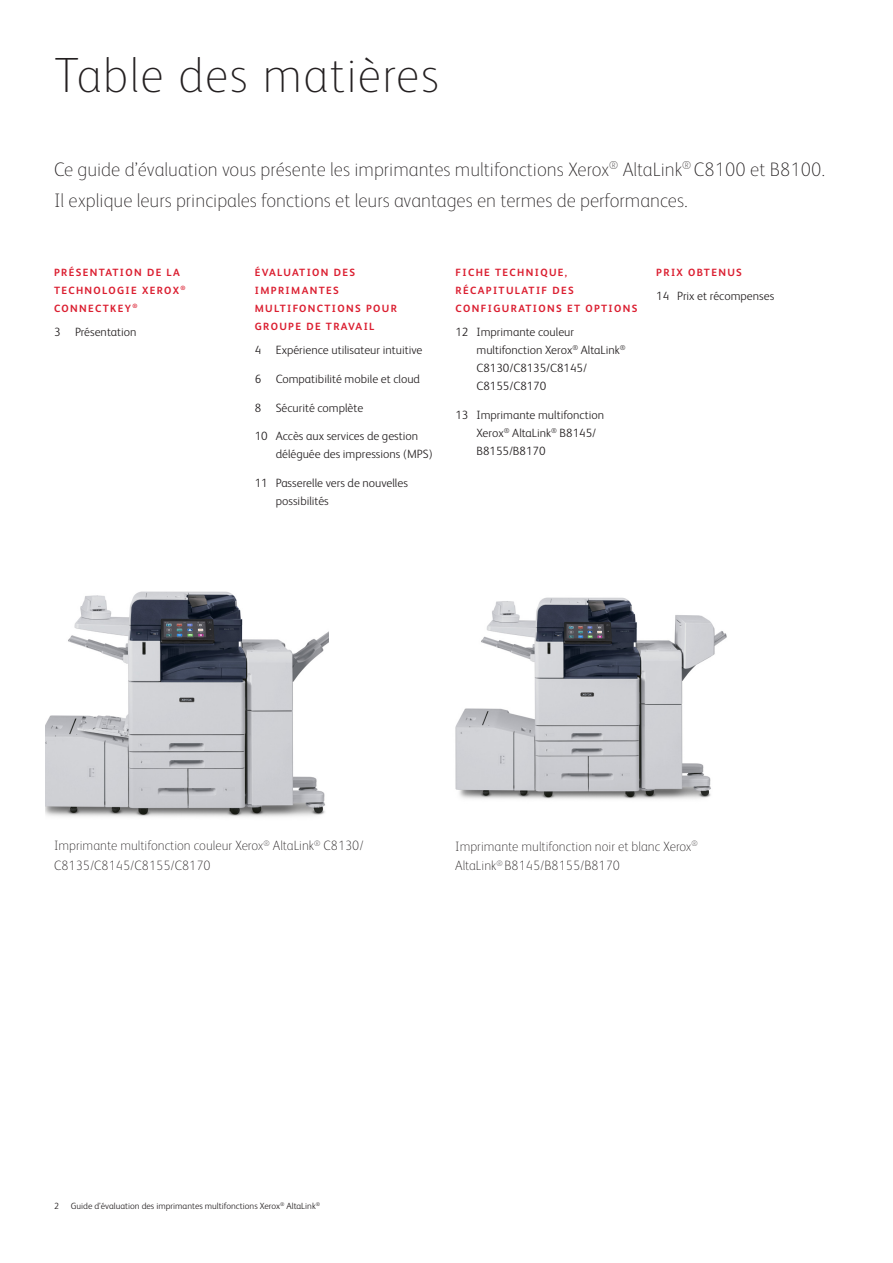
<style>
.page{position:relative;width:893px;height:1263px;background:#fff}
.page>*{position:absolute;margin:0;border:0;box-sizing:border-box;transform-origin:0 0}
.Head_16_20_color{font:100 49.5px "Xerox Sans";letter-spacing:.025em;color:#231f20}
.Intro_Subhead{font:100 19.5px/31.5px "Xerox Sans";color:#231f20}
.Callout{font:100 13.5px/19.5px "Xerox Sans";color:#231f20}
.Body_Text_8_5_12{font:300 12px/18px "Xerox Sans";color:#231f20}
.Body_Subhead_8_5_12{font:700 10.5px/18px "Xerox Sans";letter-spacing:.13em;color:#db1e30}
.Body_Text_7_10{font:300 9px "Xerox Sans";color:#231f20}
</style>
<div class="page">
<img style="left:455px;top:597px;width:272px;height:202px">
<img style="left:45px;top:591px;width:284px;height:226px">
<p class="Head_16_20_color" style="left:54px;top:43px;width:387px">Table des matières</p>
<p class="Intro_Subhead" style="left:54px;top:152px;width:772px">Ce guide d’évaluation vous présente les imprimantes multifonctions Xerox<sup>®</sup> AltaLink<sup>®</sup> C8100 et B8100.<br>Il explique leurs principales fonctions et leurs avantages en termes de performances.</p>
<p class="Body_Subhead_8_5_12" style="left:54px;top:263px;width:133px">PRÉSENTATION DE LA<br>TECHNOLOGIE XEROX<sup>®<br></sup>CONNECTKEY<sup>®</sup></p>
<p class="Body_Text_8_5_12" style="left:54px;top:322px;width:84px">3 Présentation</p>
<p class="Body_Subhead_8_5_12" style="left:255px;top:263px;width:144px">ÉVALUATION DES<br>IMPRIMANTES<br>MULTIFONCTIONS POUR<br>GROUPE DE TRAVAIL</p>
<p class="Body_Text_8_5_12" style="left:255px;top:340px;width:169px">4 Expérience utilisateur intuitive</p>
<p class="Body_Text_8_5_12" style="left:255px;top:369px;width:167px">6 Compatibilité mobile et cloud</p>
<p class="Body_Text_8_5_12" style="left:255px;top:398px;width:110px">8 Sécurité complète</p>
<p class="Body_Text_8_5_12" style="left:276px;top:427px;width:158px;text-indent:-21px">10 Accès aux services de gestion déléguée des impressions (MPS)</p>
<p class="Body_Text_8_5_12" style="left:276px;top:474px;width:134px;text-indent:-21px">11 Passerelle vers de nouvelles possibilités</p>
<p class="Body_Subhead_8_5_12" style="left:455px;top:263px;width:184px">FICHE TECHNIQUE,<br>RÉCAPITULATIF DES<br>CONFIGURATIONS ET OPTIONS</p>
<p class="Body_Text_8_5_12" style="left:476px;top:322px;width:151px;text-indent:-21px">12 Imprimante couleur multifonction Xerox<sup>®</sup> AltaLink<sup>®<br></sup>C8130/C8135/C8145/<br>C8155/C8170</p>
<p class="Body_Text_8_5_12" style="left:476px;top:405px;width:129px;text-indent:-21px">13 Imprimante multifonction<br>Xerox<sup>®</sup> AltaLink<sup>®</sup> B8145/<br>B8155/B8170</p>
<p class="Body_Subhead_8_5_12" style="left:656px;top:263px;width:87px">PRIX OBTENUS</p>
<p class="Body_Text_8_5_12" style="left:656px;top:286px;width:119px">14 Prix et récompenses</p>
<p class="Callout" style="left:54px;top:835px;width:311px">Imprimante multifonction couleur Xerox<sup>®</sup> AltaLink<sup>®</sup> C8130/<br>C8135/C8145/C8155/C8170</p>
<p class="Callout" style="left:455px;top:836px;width:244px">Imprimante multifonction noir et blanc Xerox<sup>®<br></sup>AltaLink<sup>®</sup> B8145/B8155/B8170</p>
<p class="Body_Text_7_10" style="left:54px;top:1200px;width:6px">2</p>
<p class="Body_Text_7_10" style="left:71px;top:1200px;width:251px">Guide d’évaluation des imprimantes multifonctions Xerox<sup>®</sup> AltaLink<sup>®</sup></p>
</div>
